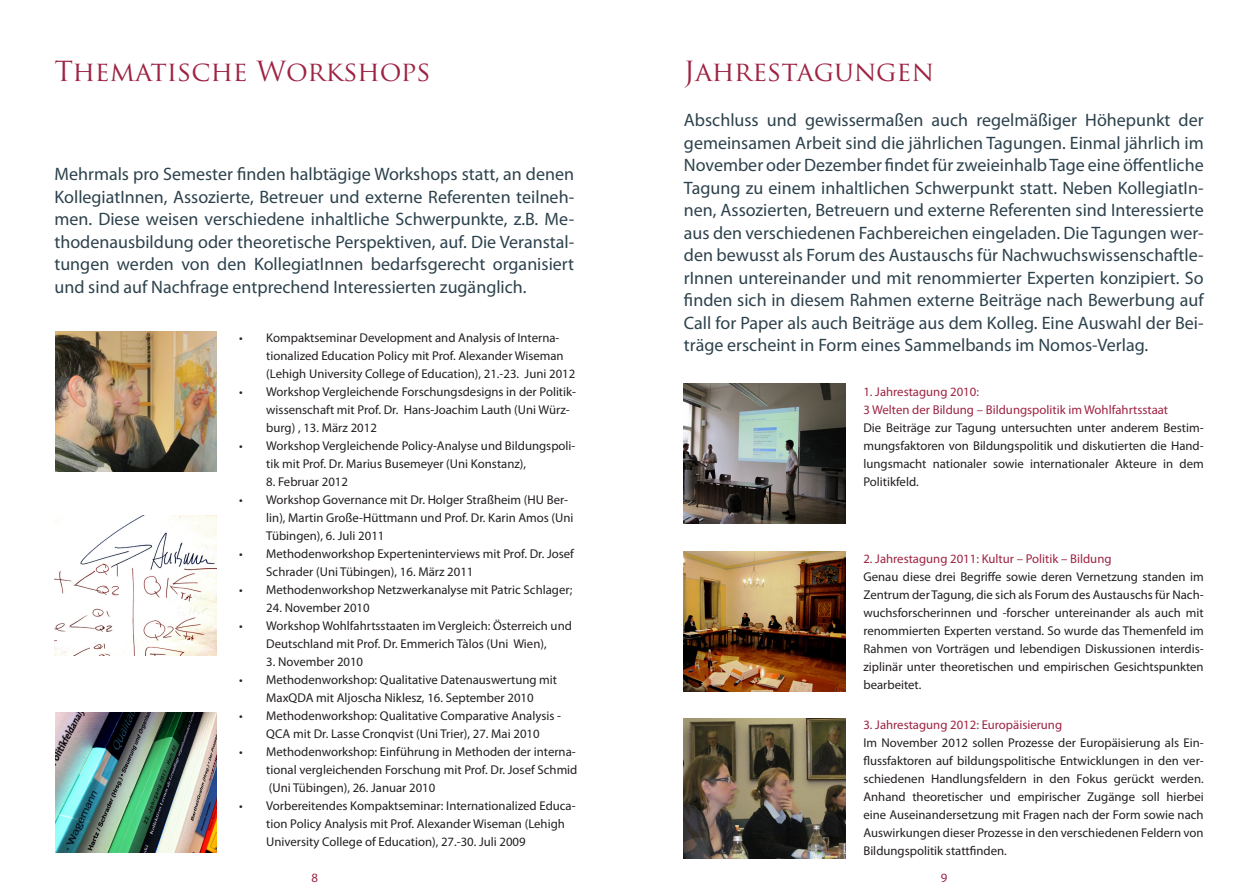
<style>
.page{position:relative;width:1259px;height:893px;background:#fff}
.page>*{position:absolute;margin:0;border:0;box-sizing:border-box;transform-origin:0 0}
.INNEN_head1_variabel{font:27px "Trajan Pro";color:#9e2343}
.INNEN_hervor2_12_15p{font:18px/22.5px "Myriad Pro";color:#2d424d;text-align:justify}
.INNEN_text_8_5_12pt{font:12.75px/18px "Myriad Pro";color:#231f20}
.INNEN_text_8_5_12pt-2{font:12.75px "Myriad Pro";color:#9e2343}
.INNEN_Subhead_8_5_12{font:12.75px "Myriad Pro";color:#9e2343}
</style>
<div class="page">
<img style="left:684px;top:384px;width:161px;height:140px">
<img style="left:684px;top:551px;width:161px;height:140px">
<img style="left:54px;top:516px;width:162px;height:139px">
<img style="left:55px;top:332px;width:162px;height:140px">
<img style="left:684px;top:719px;width:161px;height:140px">
<img style="left:55px;top:712px;width:162px;height:140px">
<p class="INNEN_head1_variabel" style="left:54px;top:54px;width:378px">Thematische Workshops</p>
<p class="INNEN_hervor2_12_15p" style="left:54px;top:162px;width:521px">Mehrmals pro Semester finden halbtägige Workshops statt, an denen KollegiatInnen, Assozierte, Betreuer und externe Referenten teilneh&shy;men. Diese weisen verschiedene inhaltliche Schwerpunkte, z.B. Me&shy;thodenausbildung oder theoretische Perspektiven, auf. Die Veranstal&shy;tungen werden von den KollegiatInnen bedarfsgerecht organisiert und sind auf Nachfrage entprechend Interessierten zugänglich.</p>
<p class="INNEN_text_8_5_12pt" style="left:266px;top:329px;width:310px;text-indent:-27px">• Kompaktseminar Development and Analysis of Interna&shy;tionalized Education Policy mit Prof. Alexander Wiseman (Lehigh University College of Education), 21.-23. Juni 2012</p>
<p class="INNEN_text_8_5_12pt" style="left:266px;top:383px;width:311px;text-indent:-27px">• Workshop Vergleichende Forschungsdesigns in der Politik&shy;wissenschaft mit Prof. Dr. Hans-Joachim Lauth (Uni Würz&shy;burg) , 13. März 2012</p>
<p class="INNEN_text_8_5_12pt" style="left:266px;top:437px;width:311px;text-indent:-27px">• Workshop Vergleichende Policy-Analyse und Bildungspoli&shy;tik mit Prof. Dr. Marius Busemeyer (Uni Konstanz),</p>
<p class="INNEN_text_8_5_12pt" style="left:266px;top:473px;width:83px">8. Februar 2012</p>
<p class="INNEN_text_8_5_12pt" style="left:266px;top:491px;width:309px;text-indent:-27px">• Workshop Governance mit Dr. Holger Straßheim (HU Ber&shy;lin), Martin Große-Hüttmann und Prof. Dr. Karin Amos (Uni<br>Tübingen), 6. Juli 2011</p>
<p class="INNEN_text_8_5_12pt" style="left:266px;top:545px;width:309px;text-indent:-27px">• Methodenworkshop Experteninterviews mit Prof. Dr. Josef<br>Schrader (Uni Tübingen), 16. März 2011</p>
<p class="INNEN_text_8_5_12pt" style="left:239px;top:581px;width:334px">• Methodenworkshop Netzwerkanalyse mit Patric Schlager;</p>
<p class="INNEN_text_8_5_12pt" style="left:266px;top:599px;width:105px">24. November 2010</p>
<p class="INNEN_text_8_5_12pt" style="left:239px;top:617px;width:334px;text-align:center">• Workshop Wohlfahrtsstaaten im Vergleich: Österreich und<br>Deutschland mit Prof. Dr. Emmerich Tàlos (Uni Wien),</p>
<p class="INNEN_text_8_5_12pt" style="left:266px;top:653px;width:98px">3. November 2010</p>
<p class="INNEN_text_8_5_12pt" style="left:239px;top:671px;width:319px;text-align:center">• Methodenworkshop: Qualitative Datenauswertung mit<br>MaxQDA mit Aljoscha Niklesz, 16. September 2010</p>
<p class="INNEN_text_8_5_12pt" style="left:239px;top:707px;width:323px;text-align:center">• Methodenworkshop: Qualitative Comparative Analysis -<br>QCA mit Dr. Lasse Cronqvist (Uni Trier), 27. Mai 2010</p>
<p class="INNEN_text_8_5_12pt" style="left:266px;top:743px;width:313px;text-indent:-27px">• Methodenworkshop: Einführung in Methoden der interna&shy;tional vergleichenden Forschung mit Prof. Dr. Josef Schmid (Uni Tübingen), 26. Januar 2010</p>
<p class="INNEN_text_8_5_12pt" style="left:266px;top:797px;width:311px;text-indent:-27px">• Vorbereitendes Kompaktseminar: Internationalized Educa&shy;tion Policy Analysis mit Prof. Alexander Wiseman (Lehigh<br>University College of Education), 27.-30. Juli 2009</p>
<p class="INNEN_head1_variabel" style="left:684px;top:54px;width:251px">Jahrestagungen</p>
<p class="INNEN_hervor2_12_15p" style="left:684px;top:108px;width:521px">Abschluss und gewissermaßen auch regelmäßiger Höhepunkt der gemeinsamen Arbeit sind die jährlichen Tagungen. Einmal jährlich im November oder Dezember findet für zweieinhalb Tage eine öffentliche Tagung zu einem inhaltlichen Schwerpunkt statt. Neben KollegiatIn&shy;nen, Assozierten, Betreuern und externe Referenten sind Interessierte aus den verschiedenen Fachbereichen eingeladen. Die Tagungen wer&shy;den bewusst als Forum des Austauschs für Nachwuchswissenschaftle&shy;rInnen untereinander und mit renommierter Experten konzipiert. So finden sich in diesem Rahmen externe Beiträge nach Bewerbung auf Call for Paper als auch Beiträge aus dem Kolleg. Eine Auswahl der Bei&shy;träge erscheint in Form eines Sammelbands im Nomos-Verlag.</p>
<p class="INNEN_text_8_5_12pt-2" style="left:863px;top:384px;width:117px">1. Jahrestagung 2010:</p>
<p class="INNEN_text_8_5_12pt-2" style="left:863px;top:402px;width:306px">3 Welten der Bildung – Bildungspolitik im Wohlfahrtsstaat</p>
<p class="INNEN_text_8_5_12pt" style="left:863px;top:419px;width:342px;text-align:justify">Die Beiträge zur Tagung untersuchten unter anderem Bestim&shy;mungsfaktoren von Bildungspolitik und diskutierten die Hand&shy;lungsmacht nationaler sowie internationaler Akteure in dem Politikfeld.</p>
<p class="INNEN_text_8_5_12pt-2" style="left:863px;top:550px;width:250px">2. Jahrestagung 2011: Kultur – Politik – Bildung</p>
<p class="INNEN_text_8_5_12pt" style="left:863px;top:567px;width:342px;text-align:justify">Genau diese drei Begriffe sowie deren Vernetzung standen im Zentrum der Tagung, die sich als Forum des Austauschs für Nach&shy;wuchsforscherinnen und -forscher untereinander als auch mit renommierten Experten verstand. So wurde das Themenfeld im Rahmen von Vorträgen und lebendigen Diskussionen interdis&shy;ziplinär unter theoretischen und empirischen Gesichtspunkten bearbeitet.</p>
<p class="INNEN_text_8_5_12pt-2" style="left:863px;top:717px;width:200px">3. Jahrestagung 2012: Europäisierung</p>
<p class="INNEN_text_8_5_12pt" style="left:863px;top:734px;width:342px;text-align:justify">Im November 2012 sollen Prozesse der Europäisierung als Ein&shy;flussfaktoren auf bildungspolitische Entwicklungen in den ver&shy;schiedenen Handlungsfeldern in den Fokus gerückt werden.<br>Anhand theoretischer und empirischer Zugänge soll hierbei eine Auseinandersetzung mit Fragen nach der Form sowie nach Auswirkungen dieser Prozesse in den verschiedenen Feldern von Bildungspolitik stattfinden.</p>
<p class="INNEN_Subhead_8_5_12" style="left:311px;top:870px;width:8px">8</p>
<p class="INNEN_Subhead_8_5_12" style="left:941px;top:870px;width:8px">9</p>
</div>
